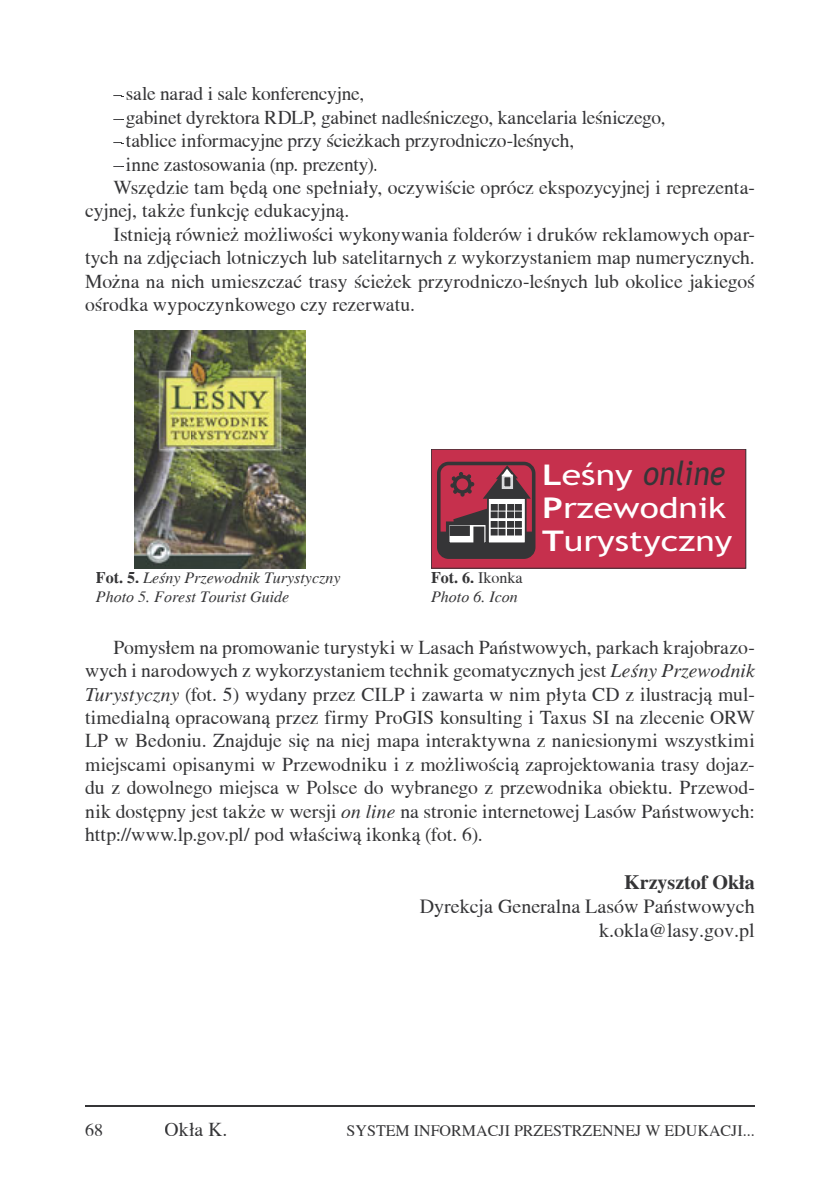
<style>
.page{position:relative;width:840px;height:1191px;background:#fff}
.page>*{position:absolute;margin:0;border:0;box-sizing:border-box;transform-origin:0 0}
.t1{font:italic 33.2px "Trebuchet MS";color:#353537;scale:.89 1}
.t2{font:28.6px/33.2px "Trebuchet MS";color:#fff;scale:1.25 1}
.t3{font:20px/24px "Toronto";color:#353537;text-align:right}
.t4{font:700 20px "Toronto";color:#353537}
.t5{font:19.6px/23.4px "Toronto";letter-spacing:-.005em;color:#353537;text-align:justify}
.t6{font:18px "Toronto";color:#353537}
.t7{font:italic 16px/19.2px "Toronto";color:#353537}
.t8{font:16px "Toronto";color:#353537}
.s1{font-weight:700}
.s2{font-weight:700;font-style:normal}
.s3{font-style:normal}
.s4{font-style:italic}
</style>
<div class="page">
<hr style="left:85px;top:1105px;width:669px;height:2px;background:#353537">
<div style="left:431px;top:449px;width:314px;height:119px;background:#c6304d"></div>
<div style="left:431px;top:449px;width:314px;height:119px;border:1px solid #353537"></div>
<div style="left:437px;top:462px;width:98px;height:97px;border:4px solid #353537;border-radius:10px"></div>
<svg style="left:438px;top:464px;width:97px;height:105px"></svg>
<img style="left:134px;top:331px;width:171px;height:238px">
<p class="t5" style="left:113px;top:82px;width:252px">–sale narad i sale konferencyjne,</p>
<p class="t5" style="left:113px;top:105px;width:553px">–gabinet dyrektora RDLP, gabinet nadleśniczego, kancelaria leśniczego,</p>
<p class="t5" style="left:113px;top:129px;width:462px">–tablice informacyjne przy ścieżkach przyrodniczo-leśnych,</p>
<p class="t5" style="left:113px;top:152px;width:266px">–inne zastosowania (np. prezenty).</p>
<p class="t5" style="left:113px;top:176px;width:642px">Wszędzie tam będą one spełniały, oczywiście oprócz ekspozycyjnej i reprezenta-</p>
<p class="t5" style="left:85px;top:199px;width:265px">cyjnej, także funkcję edukacyjną.</p>
<p class="t5" style="left:113px;top:222px;width:642px">Istnieją również możliwości wykonywania folderów i druków reklamowych opar-</p>
<p class="t5" style="left:85px;top:246px;width:670px">tych na zdjęciach lotniczych lub satelitarnych z wykorzystaniem map numerycznych.</p>
<p class="t5" style="left:85px;top:269px;width:670px">Można na nich umieszczać trasy ścieżek przyrodniczo-leśnych lub okolice jakiegoś</p>
<p class="t5" style="left:85px;top:293px;width:331px">ośrodka wypoczynkowego czy rezerwatu.</p>
<h1 class="t1" style="left:643px;top:454px;width:94px">online</h1>
<h2 class="t2" style="left:542px;top:458px;width:153px"><span class="s1">L</span>eśny<br><span class="s1">P</span>rzewodnik<br><span class="s1">T</span>urystyczny</h2>
<p class="t7" style="left:96px;top:568px;width:246px"><span class="s2">Fot. 5.</span> Leśny Przewodnik Turystyczny<br>Photo 5. Forest Tourist Guide</p>
<p class="t7" style="left:431px;top:568px;width:93px"><span class="s2">Fot. 6.</span> <span class="s3">Ikonka<br></span>Photo 6. Icon</p>
<p class="t5" style="left:85px;top:635px;width:671px;text-indent:28px">Pomysłem na promowanie turystyki w Lasach Państwowych, parkach krajobrazo&shy;wych i narodowych z wykorzystaniem technik geomatycznych jest <span class="s4">Leśny Przewodnik Turystyczny</span> (fot. 5) wydany przez CILP i zawarta w nim płyta CD z ilustracją mul&shy;timedialną opracowaną przez firmy ProGIS konsulting i Taxus SI na zlecenie ORW LP w Bedoniu. Znajduje się na niej mapa interaktywna z naniesionymi wszystkimi miejscami opisanymi w Przewodniku i z możliwością zaprojektowania trasy dojaz&shy;du z dowolnego miejsca w Polsce do wybranego z przewodnika obiektu. Przewod&shy;nik dostępny jest także w wersji <span class="s4">on line</span> na stronie internetowej Lasów Państwowych: http://www.lp.gov.pl/ pod właściwą ikonką (fot. 6).</p>
<p class="t4" style="left:624px;top:870px;width:132px">Krzysztof Okła</p>
<p class="t3" style="left:419px;top:894px;width:336px">Dyrekcja Generalna Lasów Państwowych k.okla@lasy.gov.pl</p>
<p class="t6" style="left:85px;top:1119px;width:19px">68</p>
<p class="t5" style="left:164px;top:1117px;width:64px">Okła K.</p>
<p class="t8" style="left:346px;top:1121px;width:409px">SYSTEM INFORMACJI PRZESTRZENNEJ W EDUKACJI...</p>
</div>
